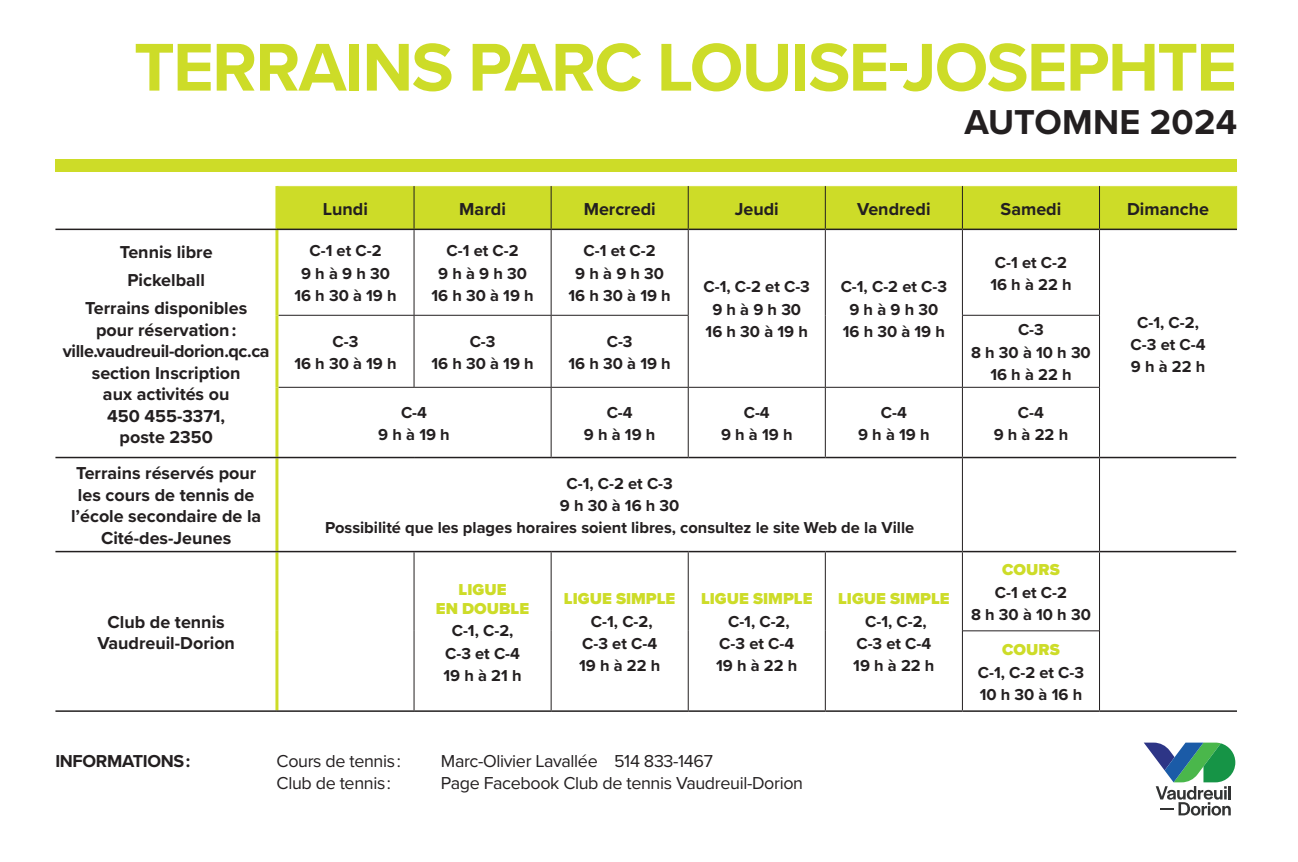
<style>
.page{position:relative;width:1298px;height:862px;background:#fff}
.page>*{position:absolute;margin:0;border:0;box-sizing:border-box;transform-origin:0 0}
.t1{font:700 70px "Proxima Nova";letter-spacing:-.025em;color:#cddc28}
.t2{font:700 35.8px "Proxima Nova";letter-spacing:.005em;color:#231f20}
.t3{font:700 17.9px/21.5px "Proxima Nova";color:#231f20;text-align:center}
.t4{font:17.9px "Proxima Nova";letter-spacing:-.02em;color:#231f20}
.t5{font:700 17.9px "Proxima Nova";letter-spacing:-.02em;color:#231f20}
.t6{font:700 16.4px/22.4px "Proxima Nova";color:#231f20;text-align:center}
.t7{font:900 16.4px/19.4px "Proxima Nova";color:#cddc28;text-align:center}
</style>
<div class="page">
<div style="left:55px;top:159px;width:1181px;height:13px;background:#cddc28"></div>
<div style="left:278px;top:186px;width:957px;height:43px;background:#cddc28"></div>
<svg style="left:278px;top:230px;width:957px;height:480px"></svg>
<hr style="left:1235px;top:186px;width:1px;height:43px;background:#cddc28">
<hr style="left:278px;top:315px;width:136px;height:1px;background:#231f20">
<hr style="left:414px;top:315px;width:137px;height:1px;background:#231f20">
<hr style="left:551px;top:315px;width:137px;height:1px;background:#231f20">
<hr style="left:961px;top:315px;width:138px;height:1px;background:#231f20">
<hr style="left:278px;top:387px;width:136px;height:1px;background:#231f20">
<hr style="left:414px;top:387px;width:137px;height:1px;background:#231f20">
<hr style="left:551px;top:387px;width:137px;height:1px;background:#231f20">
<hr style="left:688px;top:387px;width:137px;height:1px;background:#231f20">
<hr style="left:825px;top:387px;width:137px;height:1px;background:#231f20">
<hr style="left:962px;top:387px;width:137px;height:1px;background:#231f20">
<hr style="left:275px;top:186px;width:3px;height:43px;background:#cddc28">
<hr style="left:275px;top:230px;width:3px;height:85px;background:#cddc28">
<hr style="left:275px;top:315px;width:3px;height:72px;background:#cddc28">
<hr style="left:275px;top:387px;width:3px;height:70px;background:#cddc28">
<hr style="left:275px;top:458px;width:3px;height:93px;background:#cddc28">
<hr style="left:275px;top:552px;width:3px;height:79px;background:#cddc28">
<hr style="left:275px;top:631px;width:3px;height:79px;background:#cddc28">
<hr style="left:413px;top:230px;width:1px;height:85px;background:#231f20">
<hr style="left:550px;top:230px;width:1px;height:85px;background:#231f20">
<hr style="left:687px;top:230px;width:1px;height:85px;background:#231f20">
<hr style="left:824px;top:230px;width:1px;height:85px;background:#231f20">
<hr style="left:961px;top:230px;width:1px;height:85px;background:#231f20">
<hr style="left:824px;top:315px;width:1px;height:72px;background:#231f20">
<hr style="left:1098px;top:230px;width:1px;height:85px;background:#231f20">
<hr style="left:1098px;top:316px;width:1px;height:71px;background:#231f20">
<hr style="left:413px;top:316px;width:1px;height:71px;background:#231f20">
<hr style="left:550px;top:316px;width:1px;height:71px;background:#231f20">
<hr style="left:687px;top:316px;width:1px;height:71px;background:#231f20">
<hr style="left:961px;top:316px;width:1px;height:71px;background:#231f20">
<hr style="left:550px;top:388px;width:1px;height:69px;background:#231f20">
<hr style="left:687px;top:388px;width:1px;height:69px;background:#231f20">
<hr style="left:824px;top:388px;width:1px;height:69px;background:#231f20">
<hr style="left:961px;top:388px;width:1px;height:69px;background:#231f20">
<hr style="left:1098px;top:388px;width:1px;height:69px;background:#231f20">
<hr style="left:961px;top:458px;width:1px;height:93px;background:#231f20">
<hr style="left:1098px;top:458px;width:1px;height:93px;background:#231f20">
<hr style="left:413px;top:552px;width:1px;height:79px;background:#231f20">
<hr style="left:550px;top:552px;width:1px;height:79px;background:#231f20">
<hr style="left:687px;top:552px;width:1px;height:79px;background:#231f20">
<hr style="left:824px;top:552px;width:1px;height:79px;background:#231f20">
<hr style="left:961px;top:552px;width:1px;height:79px;background:#231f20">
<hr style="left:1098px;top:552px;width:1px;height:79px;background:#231f20">
<hr style="left:413px;top:631px;width:1px;height:79px;background:#231f20">
<hr style="left:550px;top:631px;width:1px;height:79px;background:#231f20">
<hr style="left:687px;top:631px;width:1px;height:79px;background:#231f20">
<hr style="left:824px;top:631px;width:1px;height:79px;background:#231f20">
<hr style="left:961px;top:631px;width:1px;height:79px;background:#231f20">
<hr style="left:1098px;top:631px;width:1px;height:79px;background:#231f20">
<hr style="left:413px;top:186px;width:1px;height:43px;background:#231f20">
<hr style="left:550px;top:186px;width:1px;height:43px;background:#231f20">
<hr style="left:687px;top:186px;width:1px;height:43px;background:#231f20">
<hr style="left:824px;top:186px;width:1px;height:43px;background:#231f20">
<hr style="left:961px;top:186px;width:1px;height:43px;background:#231f20">
<hr style="left:1098px;top:186px;width:1px;height:43px;background:#231f20">
<hr style="left:55px;top:551px;width:222px;height:1px;background:#231f20">
<hr style="left:277px;top:551px;width:137px;height:1px;background:#231f20">
<hr style="left:414px;top:551px;width:137px;height:1px;background:#231f20">
<hr style="left:551px;top:551px;width:137px;height:1px;background:#231f20">
<hr style="left:688px;top:551px;width:137px;height:1px;background:#231f20">
<hr style="left:825px;top:551px;width:137px;height:1px;background:#231f20">
<hr style="left:962px;top:551px;width:137px;height:1px;background:#231f20">
<hr style="left:1099px;top:551px;width:136px;height:1px;background:#231f20">
<hr style="left:55px;top:710px;width:222px;height:2px;background:#231f20">
<hr style="left:277px;top:710px;width:137px;height:2px;background:#231f20">
<hr style="left:414px;top:710px;width:137px;height:2px;background:#231f20">
<hr style="left:551px;top:710px;width:137px;height:2px;background:#231f20">
<hr style="left:688px;top:710px;width:137px;height:2px;background:#231f20">
<hr style="left:825px;top:710px;width:137px;height:2px;background:#231f20">
<hr style="left:962px;top:710px;width:137px;height:2px;background:#231f20">
<hr style="left:1099px;top:710px;width:137px;height:2px;background:#231f20">
<hr style="left:55px;top:229px;width:222px;height:1px;background:#231f20">
<hr style="left:55px;top:457px;width:222px;height:1px;background:#231f20">
<hr style="left:277px;top:229px;width:137px;height:1px;background:#231f20">
<hr style="left:414px;top:229px;width:137px;height:1px;background:#231f20">
<hr style="left:551px;top:229px;width:137px;height:1px;background:#231f20">
<hr style="left:688px;top:229px;width:137px;height:1px;background:#231f20">
<hr style="left:825px;top:229px;width:137px;height:1px;background:#231f20">
<hr style="left:962px;top:229px;width:137px;height:1px;background:#231f20">
<hr style="left:1099px;top:229px;width:137px;height:1px;background:#231f20">
<hr style="left:277px;top:457px;width:137px;height:1px;background:#231f20">
<hr style="left:414px;top:457px;width:137px;height:1px;background:#231f20">
<hr style="left:551px;top:457px;width:137px;height:1px;background:#231f20">
<hr style="left:688px;top:457px;width:137px;height:1px;background:#231f20">
<hr style="left:825px;top:457px;width:137px;height:1px;background:#231f20">
<hr style="left:962px;top:457px;width:137px;height:1px;background:#231f20">
<hr style="left:1099px;top:457px;width:136px;height:1px;background:#231f20">
<hr style="left:962px;top:630px;width:136px;height:1px;background:#231f20">
<svg style="left:1143px;top:742px;width:92px;height:73px"></svg>
<h1 class="t1" style="left:134px;top:15px;width:1104px">TERRAINS PARC LOUISE-JOSEPHTE</h1>
<h2 class="t2" style="left:964px;top:95px;width:274px">AUTOMNE 2024</h2>
<p class="t3" style="left:85px;top:237px;width:163px;line-height:28.2px">Tennis libre<br>Pickelball<br>Terrains disponibles</p>
<p class="t3" style="left:63px;top:319px;width:208px">pour réservation : ville.vaudreuil-dorion.qc.ca section Inscription<br>aux activités ou<br>450 455-3371,<br>poste 2350</p>
<p class="t3" style="left:323px;top:197px;width:47px">Lundi</p>
<p class="t3" style="left:459px;top:197px;width:48px">Mardi</p>
<p class="t3" style="left:583px;top:197px;width:73px">Mercredi</p>
<p class="t3" style="left:734px;top:197px;width:46px">Jeudi</p>
<p class="t3" style="left:857px;top:197px;width:75px">Vendredi</p>
<p class="t3" style="left:1000px;top:197px;width:62px">Samedi</p>
<p class="t3" style="left:1126px;top:197px;width:83px">Dimanche</p>
<p class="t6" style="left:294px;top:239px;width:104px">C-1 et C-2<br>9 h à 9 h 30<br>16 h 30 à 19 h</p>
<p class="t6" style="left:431px;top:239px;width:104px">C-1 et C-2<br>9 h à 9 h 30<br>16 h 30 à 19 h</p>
<p class="t6" style="left:568px;top:239px;width:104px">C-1 et C-2<br>9 h à 9 h 30<br>16 h 30 à 19 h</p>
<p class="t6" style="left:990px;top:250px;width:83px;text-align:left">C-1 et C-2<br>16 h à 22 h</p>
<p class="t6" style="left:703px;top:275px;width:108px">C-1, C-2 et C-3<br>9 h à 9 h 30<br>16 h 30 à 19 h</p>
<p class="t6" style="left:840px;top:275px;width:108px">C-1, C-2 et C-3<br>9 h à 9 h 30<br>16 h 30 à 19 h</p>
<p class="t6" style="left:294px;top:329px;width:104px">C-3<br>16 h 30 à 19 h</p>
<p class="t6" style="left:431px;top:329px;width:104px">C-3<br>16 h 30 à 19 h</p>
<p class="t6" style="left:568px;top:329px;width:104px">C-3<br>16 h 30 à 19 h</p>
<p class="t6" style="left:970px;top:318px;width:121px">C-3<br>8 h 30 à 10 h 30<br>16 h à 22 h</p>
<p class="t6" style="left:378px;top:401px;width:73px">C-4<br>9 h à 19 h</p>
<p class="t6" style="left:584px;top:401px;width:73px">C-4<br>9 h à 19 h</p>
<p class="t6" style="left:721px;top:401px;width:73px">C-4<br>9 h à 19 h</p>
<p class="t6" style="left:858px;top:401px;width:73px">C-4<br>9 h à 19 h</p>
<p class="t6" style="left:993px;top:401px;width:76px">C-4<br>9 h à 22 h</p>
<p class="t6" style="left:1130px;top:310px;width:76px">C-1, C-2,<br>C-3 et C-4<br>9 h à 22 h</p>
<p class="t3" style="left:71px;top:462px;width:192px">Terrains réservés pour les cours de tennis de l’école secondaire de la<br>Cité-des-Jeunes</p>
<p class="t6" style="left:325px;top:471px;width:590px">C-1, C-2 et C-3<br>9 h 30 à 16 h 30<br>Possibilité que les plages horaires soient libres, consultez le site Web de la Ville</p>
<p class="t3" style="left:97px;top:610px;width:139px">Club de tennis<br>Vaudreuil-Dorion</p>
<p class="t5" style="left:55px;top:747px;width:136px">INFORMATIONS :</p>
<p class="t7" style="left:436px;top:579px;width:95px">LIGUE<br>EN DOUBLE</p>
<p class="t6" style="left:443px;top:619px;width:80px">C-1, C-2,<br>C-3 et C-4<br>19 h à 21 h</p>
<p class="t7" style="left:564px;top:589px;width:113px">LIGUE SIMPLE</p>
<p class="t6" style="left:579px;top:609px;width:83px">C-1, C-2,<br>C-3 et C-4<br>19 h à 22 h</p>
<p class="t7" style="left:701px;top:589px;width:113px">LIGUE SIMPLE</p>
<p class="t6" style="left:716px;top:609px;width:83px">C-1, C-2,<br>C-3 et C-4<br>19 h à 22 h</p>
<p class="t7" style="left:838px;top:589px;width:113px">LIGUE SIMPLE</p>
<p class="t6" style="left:853px;top:609px;width:83px">C-1, C-2,<br>C-3 et C-4<br>19 h à 22 h</p>
<p class="t4" style="left:276px;top:747px;width:126px">Cours de tennis :</p>
<p class="t4" style="left:441px;top:747px;width:274px">Marc-Olivier Lavallée 514 833-1467</p>
<p class="t4" style="left:276px;top:769px;width:116px">Club de tennis :</p>
<p class="t4" style="left:441px;top:769px;width:364px">Page Facebook Club de tennis Vaudreuil-Dorion</p>
<p class="t7" style="left:1002px;top:560px;width:59px">COURS</p>
<p class="t6" style="left:971px;top:580px;width:121px">C-1 et C-2<br>8 h 30 à 10 h 30</p>
<p class="t7" style="left:1002px;top:640px;width:59px">COURS</p>
<p class="t6" style="left:977px;top:660px;width:108px;text-align:left">C-1, C-2 et C-3<br>10 h 30 à 16 h</p>
</div>
